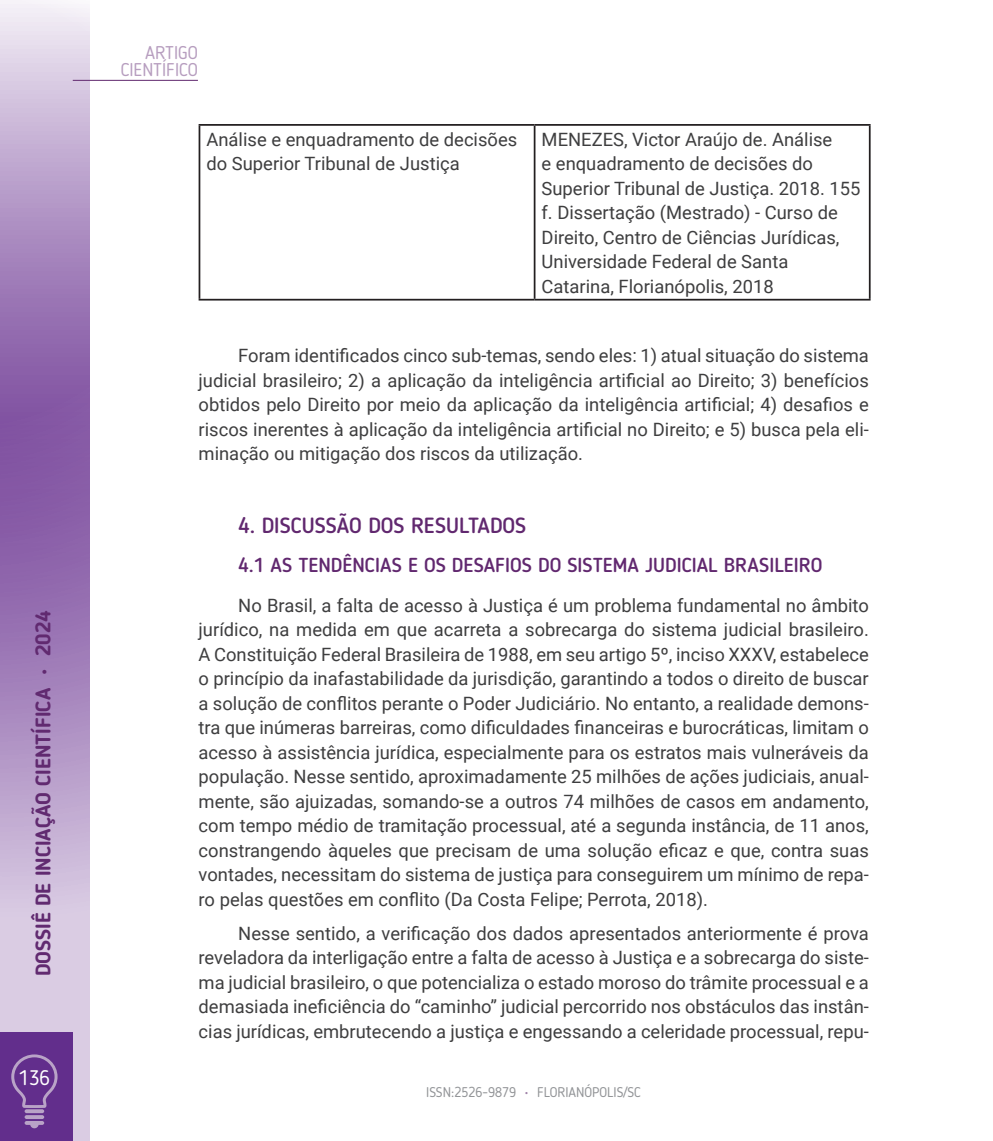
<style>
.page{position:relative;width:993px;height:1141px;background:#fff}
.page>*{position:absolute;margin:0;border:0;box-sizing:border-box;transform-origin:0 0}
.t1{font:500 21.88px "Blogger Sans";color:#61286f}
.t2{font:700 21px "Blogger Sans";color:#612a70}
.t3{font:21px "Blogger Sans";color:#fff}
.t4{font:500 20.12px "Blogger Sans";color:#61286f}
.t5{font:18.38px/24.5px "Roboto";color:#3e3e3f;text-align:justify}
.t6{font:18.38px/17.5px "Blogger Sans";color:#b79ebf;text-align:right}
.t7{font:14px "Blogger Sans";color:#939598}
.s1{color:#9f81a7}
</style>
<div class="page">
<svg style="left:0;top:0;width:89px;height:1141px;background:#b296c6"></svg>
<hr style="left:73px;top:80px;width:125px;height:1px;background:#61286f">
<div style="left:0;top:1033px;width:73px;height:108px;background:#622e8c"></div>
<svg style="left:25px;top:1121px;width:19px;height:7px"></svg>
<svg style="left:25px;top:1115px;width:19px;height:4px"></svg>
<svg style="left:25px;top:1109px;width:19px;height:4px"></svg>
<svg style="left:11px;top:1054px;width:47px;height:54px"></svg>
<hr style="left:198px;top:124px;width:336px;height:2px;background:#231f20">
<hr style="left:198px;top:126px;width:2px;height:173px;background:#231f20">
<hr style="left:534px;top:124px;width:336px;height:2px;background:#231f20">
<hr style="left:533px;top:126px;width:2px;height:173px;background:#231f20">
<hr style="left:868px;top:126px;width:2px;height:173px;background:#231f20">
<hr style="left:198px;top:299px;width:336px;height:2px;background:#231f20">
<hr style="left:534px;top:299px;width:336px;height:2px;background:#231f20">
<p class="t2" style="left:30px;top:976px;width:367px;rotate:-90deg">DOSSIÊ DE INCIAÇÃO CIENTÍFICA • 2024</p>
<p class="t3" style="left:19px;top:1065px;width:33px">136</p>
<p class="t6" style="left:121px;top:44px;width:79px">ARTIGO<br>CIENTÍFICO</p>
<p class="t5" style="left:206px;top:126px;width:312px">Análise e enquadramento de decisões do Superior Tribunal de Justiça</p>
<p class="t5" style="left:541px;top:126px;width:320px;text-align:left">MENEZES, Victor Araújo de. Análise<br>e enquadramento de decisões do Superior Tribunal de Justiça. 2018. 155 f. Dissertação (Mestrado) - Curso de Direito, Centro de Ciências Jurídicas, Universidade Federal de Santa Catarina, Florianópolis, 2018</p>
<p class="t5" style="left:198px;top:343px;width:671px;text-indent:40px">Foram identificados cinco sub-temas, sendo eles: 1) atual situação do sistema judicial brasileiro; 2) a aplicação da inteligência artificial ao Direito; 3) benefícios obtidos pelo Direito por meio da aplicação da inteligência artificial; 4) desafios e riscos inerentes à aplicação da inteligência artificial no Direito; e 5) busca pela eli&shy;minação ou mitigação dos riscos da utilização.</p>
<p class="t1" style="left:238px;top:512px;width:289px">4. DISCUSSÃO DOS RESULTADOS</p>
<p class="t4" style="left:238px;top:553px;width:585px">4.1 AS TENDÊNCIAS E OS DESAFIOS DO SISTEMA JUDICIAL BRASILEIRO</p>
<p class="t5" style="left:198px;top:592px;width:671px;text-indent:40px">No Brasil, a falta de acesso à Justiça é um problema fundamental no âmbito jurídico, na medida em que acarreta a sobrecarga do sistema judicial brasileiro.<br>A Constituição Federal Brasileira de 1988, em seu artigo 5º, inciso XXXV, estabelece o princípio da inafastabilidade da jurisdição, garantindo a todos o direito de buscar a solução de conflitos perante o Poder Judiciário. No entanto, a realidade demons&shy;tra que inúmeras barreiras, como dificuldades financeiras e burocráticas, limitam o acesso à assistência jurídica, especialmente para os estratos mais vulneráveis da população. Nesse sentido, aproximadamente 25 milhões de ações judiciais, anual&shy;mente, são ajuizadas, somando-se a outros 74 milhões de casos em andamento, com tempo médio de tramitação processual, até a segunda instância, de 11 anos, constrangendo àqueles que precisam de uma solução eficaz e que, contra suas vontades, necessitam do sistema de justiça para conseguirem um mínimo de repa&shy;ro pelas questões em conflito (Da Costa Felipe; Perrota, 2018).</p>
<p class="t5" style="left:198px;top:920px;width:671px;text-indent:40px">Nesse sentido, a verificação dos dados apresentados anteriormente é prova reveladora da interligação entre a falta de acesso à Justiça e a sobrecarga do siste&shy;ma judicial brasileiro, o que potencializa o estado moroso do trâmite processual e a demasiada ineficiência do “caminho” judicial percorrido nos obstáculos das instân&shy;cias jurídicas, embrutecendo a justiça e engessando a celeridade processual, repu-</p>
<p class="t7" style="left:426px;top:1084px;width:216px">ISSN:2526-9879 <span class="s1">•</span> FLORIANÓPOLIS/SC</p>
</div>
